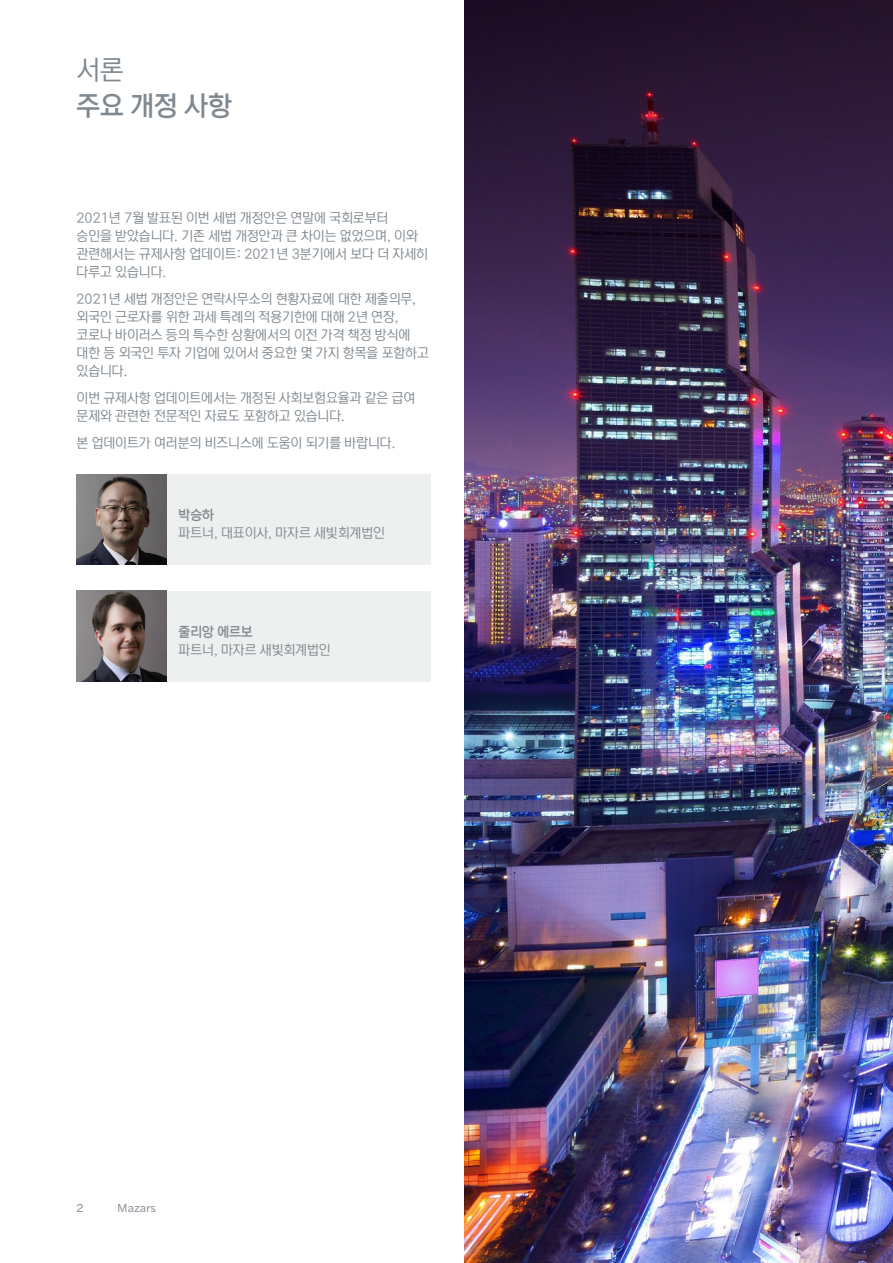
<style>
.page{position:relative;width:893px;height:1263px;background:#fff}
.page>*{position:absolute;margin:0;border:0;box-sizing:border-box;transform-origin:0 0}
.Page_subtitle{font:500 27px "NEXON Lv 2 Gothic";color:#808990}
.Page_title{font:27px "NEXON Lv 2 Gothic";color:#808990}
.Body_text{font:13.5px/18px "NEXON Lv 2 Gothic";color:#808990}
.Quote_source{font:13.5px/18px "NEXON Lv 2 Gothic";color:#808990}
.Quote_source-2{font:500 13.5px "NEXON Lv 2 Gothic";color:#808990}
.Footer_text{font:12px "Halyard Text";color:#808990}
.s1{font-weight:500}
</style>
<div class="page">
<div style="left:77px;top:474px;width:354px;height:90px;background:#eeefef"></div>
<div style="left:77px;top:591px;width:354px;height:90px;background:#eeefef"></div>
<img style="left:77px;top:591px;width:90px;height:90px">
<img style="left:77px;top:474px;width:90px;height:90px">
<img style="left:464px;top:0;width:429px;height:1263px">
<p class="Page_title" style="left:77px;top:56px;width:49px">서론</p>
<p class="Page_subtitle" style="left:77px;top:92px;width:157px">주요 개정 사항</p>
<p class="Body_text" style="left:77px;top:209px;width:353px">2021년 7월 발표된 이번 세법 개정안은 연말에 국회로부터<br>승인을 받았습니다. 기존 세법 개정안과 큰 차이는 없었으며, 이와 관련해서는 규제사항 업데이트: 2021년 3분기에서 보다 더 자세히 다루고 있습니다.</p>
<p class="Body_text" style="left:77px;top:290px;width:354px">2021년 세법 개정안은 연락사무소의 현황자료에 대한 제출의무, 외국인 근로자를 위한 과세 특례의 적용기한에 대해 2년 연장, 코로나 바이러스 등의 특수한 상황에서의 이전 가격 책정 방식에 대한 등 외국인 투자 기업에 있어서 중요한 몇 가지 항목을 포함하고 있습니다.</p>
<p class="Body_text" style="left:77px;top:389px;width:340px">이번 규제사항 업데이트에서는 개정된 사회보험요율과 같은 급여 문제와 관련한 전문적인 자료도 포함하고 있습니다.</p>
<p class="Body_text" style="left:77px;top:434px;width:320px">본 업데이트가 여러분의 비즈니스에 도움이 되기를 바랍니다.</p>
<p class="Quote_source-2" style="left:179px;top:508px;width:37px">박승하</p>
<p class="Quote_source" style="left:179px;top:524px;width:208px">파트너, 대표이사, 마자르 새빛회계법인</p>
<p class="Quote_source" style="left:179px;top:623px;width:154px"><span class="s1">줄리앙 에르보<br></span>파트너, 마자르 새빛회계법인</p>
<p class="Footer_text" style="left:77px;top:1199px;width:9px">2</p>
<p class="Footer_text" style="left:117px;top:1199px;width:40px">Mazars</p>
</div>
